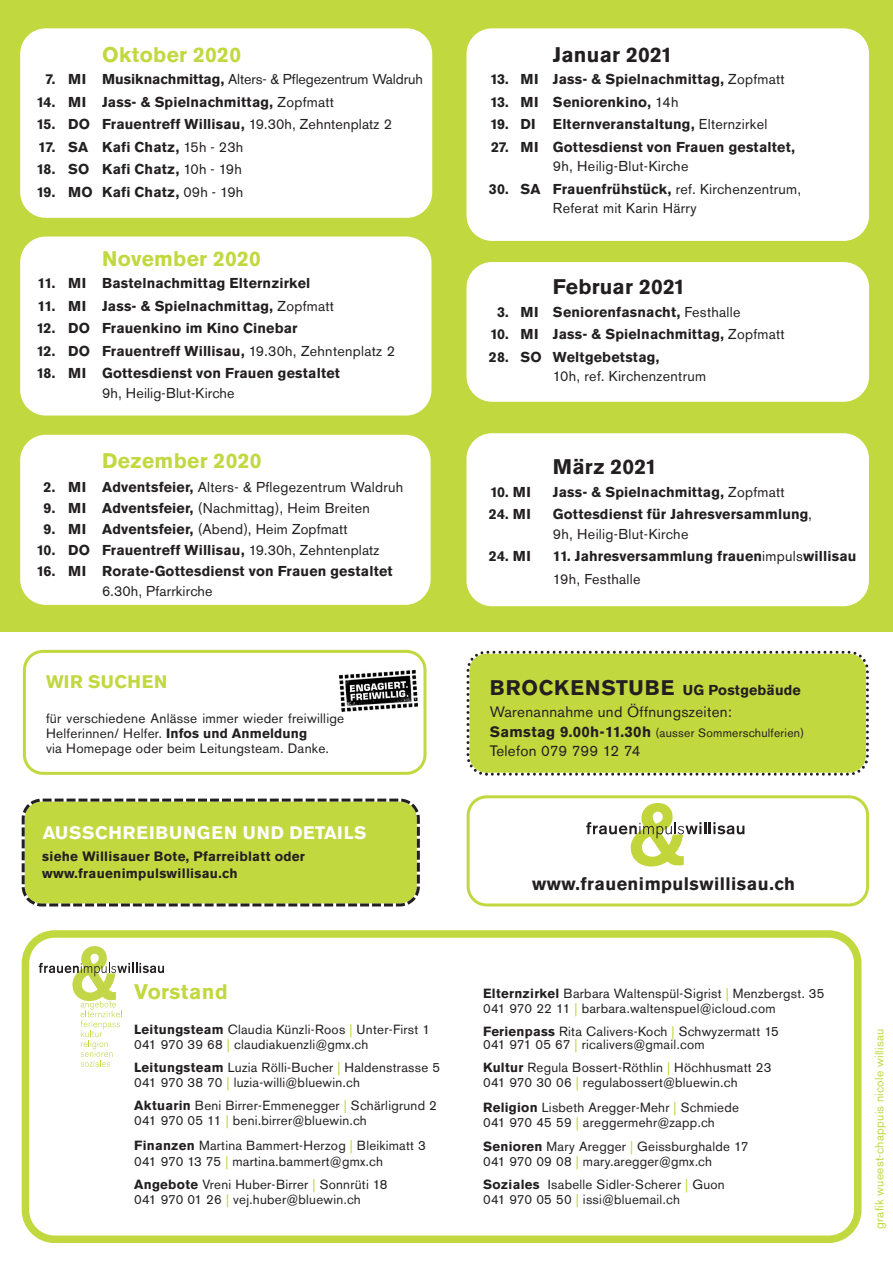
<style>
.page{position:relative;width:893px;height:1263px;background:#fff}
.page>*{position:absolute;margin:0;border:0;box-sizing:border-box;transform-origin:0 0}
.t1{font:700 21px "Akzidenz Grotesk BQ";letter-spacing:.01em;color:#c2d83f}
.t2{font:700 21px "Akzidenz Grotesk BQ";letter-spacing:.01em;color:#231f20}
.t3{font:700 18px "Akzidenz Grotesk BQ";letter-spacing:.025em;color:#231f20}
.t4{font:700 18px "Akzidenz Grotesk BQ";letter-spacing:.04em;color:#fff}
.t5{font:700 18px "Akzidenz Grotesk BQ";letter-spacing:.03em;color:#c2d83f}
.t6{font:15px "Akzidenz Grotesk BQ";letter-spacing:.02em;color:#231f20}
.t7{font:700 14.25px "Akzidenz Grotesk BQ";letter-spacing:.01em;color:#231f20}
.t8{font:14.25px "Akzidenz Grotesk BQ";letter-spacing:.02em;color:#231f20}
.t9{font:14.25px "Akzidenz Grotesk BQ";letter-spacing:-.005em;color:#231f20}
.t10{font:13.5px/15px "Akzidenz Grotesk BQ";letter-spacing:.02em;color:#231f20}
.t11{font:700 13.5px "Akzidenz Grotesk BQ";letter-spacing:.02em;color:#231f20}
.t12{font:13.2px "Akzidenz Grotesk BQ";letter-spacing:.02em;color:#231f20}
.t13{font:12px "Akzidenz Grotesk BQ";letter-spacing:.02em;color:#231f20}
.t14{font:12px "Akzidenz Grotesk BQ";letter-spacing:.02em;color:#c2d83f}
.s1{font-weight:700}
.s2{font-weight:400}
.s3{color:#c2d83f}
.s4{font-size:21px}
.s5{font-weight:700;font-size:15px}
</style>
<div class="page">
<div style="left:0;top:0;width:893px;height:631px;background:#c2d83f"></div>
<div style="left:20px;top:28px;width:412px;height:190px;background:#fff;border-radius:26px"></div>
<div style="left:20px;top:237px;width:411px;height:179px;background:#fff;border-radius:26px"></div>
<div style="left:466px;top:28px;width:403px;height:213px;background:#fff;border-radius:26px"></div>
<div style="left:466px;top:433px;width:403px;height:173px;background:#fff;border-radius:26px"></div>
<div style="left:466px;top:262px;width:403px;height:140px;background:#fff;border-radius:26px"></div>
<svg style="left:22px;top:930px;width:839px;height:313px"></svg>
<svg style="left:466px;top:650px;width:403px;height:126px;background:#bfd446"></svg>
<svg style="left:39px;top:946px;width:125px;height:121px"></svg>
<div style="left:20px;top:435px;width:411px;height:170px;background:#fff;border-radius:26px"></div>
<svg style="left:21px;top:798px;width:399px;height:109px;background:#bcd045"></svg>
<svg style="left:23px;top:650px;width:403px;height:125px"></svg>
<svg style="left:467px;top:795px;width:402px;height:111px"></svg>
<img style="left:340px;top:671px;width:78px;height:41px">
<p class="t1" style="left:102px;top:47px;width:140px">Oktober 2020</p>
<p class="t9" style="left:45px;top:74px;width:379px"><span class="s1">7. MI Musiknachmittag,</span> Alters- &amp; Pflegezentrum Waldruh</p>
<p class="t7" style="left:36px;top:97px;width:299px">14. MI Jass- &amp; Spielnachmittag, <span class="s2">Zopfmatt</span></p>
<p class="t7" style="left:36px;top:119px;width:357px">15. DO Frauentreff Willisau, <span class="s2">19.30h, Zehntenplatz 2</span></p>
<p class="t7" style="left:38px;top:142px;width:206px">17. SA Kafi Chatz, <span class="s2">15h - 23h</span></p>
<p class="t7" style="left:36px;top:164px;width:207px">18. SO Kafi Chatz, <span class="s2">10h - 19h</span></p>
<p class="t7" style="left:36px;top:187px;width:208px">19. MO Kafi Chatz, <span class="s2">09h - 19h</span></p>
<p class="t1" style="left:102px;top:251px;width:160px">November 2020</p>
<p class="t7" style="left:38px;top:278px;width:274px">11. MI Bastelnachmittag Elternzirkel</p>
<p class="t7" style="left:38px;top:301px;width:298px">11. MI Jass- &amp; Spielnachmittag, <span class="s2">Zopfmatt</span></p>
<p class="t7" style="left:36px;top:323px;width:263px">12. DO Frauenkino im Kino Cinebar</p>
<p class="t7" style="left:36px;top:346px;width:360px">12. DO Frauentreff Willisau, <span class="s2">19.30h, Zehntenplatz 2</span></p>
<p class="t7" style="left:36px;top:368px;width:305px">18. MI Gottesdienst von Frauen gestaltet</p>
<p class="t8" style="left:102px;top:388px;width:134px">9h, Heilig-Blut-Kirche</p>
<p class="t1" style="left:102px;top:453px;width:161px">Dezember 2020</p>
<p class="t8" style="left:44px;top:482px;width:361px"><span class="s1">2. MI Adventsfeier,</span> Alters- &amp; Pflegezentrum Waldruh</p>
<p class="t8" style="left:44px;top:503px;width:328px"><span class="s1">9. MI Adventsfeier,</span> (Nachmittag), Heim Breiten</p>
<p class="t8" style="left:44px;top:524px;width:306px"><span class="s1">9. MI Adventsfeier,</span> (Abend), Heim Zopfmatt</p>
<p class="t7" style="left:36px;top:545px;width:345px">10. DO Frauentreff Willisau, <span class="s2">19.30h, Zehntenplatz</span></p>
<p class="t7" style="left:36px;top:566px;width:358px">16. MI Rorate-Gottesdienst von Frauen gestaltet</p>
<p class="t8" style="left:102px;top:585px;width:112px">6.30h, Pfarrkirche</p>
<p class="t5" style="left:46px;top:675px;width:123px">WIR SUCHEN</p>
<p class="t10" style="left:46px;top:712px;width:300px">für verschiedene Anlässe immer wieder freiwillige<br>Helferinnen/ Helfer. <span class="s1">Infos und Anmeldung</span></p>
<p class="t10" style="left:46px;top:742px;width:284px">via Homepage oder beim Leitungsteam. Danke.</p>
<p class="t4" style="left:43px;top:826px;width:325px">AUSSCHREIBUNGEN UND DETAILS</p>
<p class="t11" style="left:42px;top:851px;width:264px">siehe Willisauer Bote, Pfarreiblatt oder</p>
<p class="t11" style="left:42px;top:868px;width:197px">www.frauenimpulswillisau.ch</p>
<p class="t1" style="left:134px;top:984px;width:95px">Vorstand</p>
<p class="t12" style="left:134px;top:1025px;width:297px"><span class="s1">Leitungsteam</span> Claudia Künzli-Roos <span class="s3">|</span> Unter-First 1</p>
<p class="t12" style="left:134px;top:1040px;width:236px">041 970 39 68 <span class="s3">|</span> claudiakuenzli@gmx.ch</p>
<p class="t12" style="left:134px;top:1063px;width:307px"><span class="s1">Leitungsteam</span> Luzia Rölli-Bucher <span class="s3">|</span> Haldenstrasse 5</p>
<p class="t12" style="left:134px;top:1078px;width:227px">041 970 38 70 <span class="s3">|</span> luzia-willi@bluewin.ch</p>
<p class="t12" style="left:134px;top:1101px;width:304px"><span class="s1">Aktuarin</span> Beni Birrer-Emmenegger <span class="s3">|</span> Schärligrund 2</p>
<p class="t12" style="left:134px;top:1116px;width:234px">041 970 05 11 <span class="s3">|</span> beni.birrer@bluewin.ch</p>
<p class="t12" style="left:134px;top:1140px;width:293px"><span class="s1">Finanzen</span> Martina Bammert-Herzog <span class="s3">|</span> Bleikimatt 3</p>
<p class="t12" style="left:134px;top:1157px;width:250px">041 970 13 75 <span class="s3">|</span> martina.bammert@gmx.ch</p>
<p class="t12" style="left:134px;top:1180px;width:255px"><span class="s1">Angebote</span> Vreni Huber-Birrer <span class="s3">|</span> Sonnrüti 18</p>
<p class="t12" style="left:134px;top:1195px;width:228px">041 970 01 26 <span class="s3">|</span> vej.huber@bluewin.ch</p>
<p class="t2" style="left:553px;top:47px;width:121px">Januar 2021</p>
<p class="t7" style="left:490px;top:74px;width:296px">13. MI Jass- &amp; Spielnachmittag, <span class="s2">Zopfmatt</span></p>
<p class="t7" style="left:490px;top:97px;width:190px">13. MI Seniorenkino, <span class="s2">14h</span></p>
<p class="t7" style="left:490px;top:119px;width:279px">19. DI Elternveranstaltung, <span class="s2">Elternzirkel</span></p>
<p class="t7" style="left:491px;top:142px;width:306px">27. MI Gottesdienst von Frauen gestaltet,</p>
<p class="t8" style="left:553px;top:161px;width:137px">9h, Heilig-Blut-Kirche</p>
<p class="t7" style="left:489px;top:184px;width:314px">30. SA Frauenfrühstück, <span class="s2">ref. Kirchenzentrum,</span></p>
<p class="t8" style="left:553px;top:203px;width:145px">Referat mit Karin Härry</p>
<p class="t2" style="left:553px;top:279px;width:134px">Februar 2021</p>
<p class="t7" style="left:497px;top:307px;width:245px">3. MI Seniorenfasnacht, <span class="s2">Festhalle</span></p>
<p class="t7" style="left:490px;top:329px;width:296px">10. MI Jass- &amp; Spielnachmittag, <span class="s2">Zopfmatt</span></p>
<p class="t7" style="left:489px;top:352px;width:172px">28. SO Weltgebetstag,</p>
<p class="t8" style="left:553px;top:371px;width:155px">10h, ref. Kirchenzentrum</p>
<p class="t2" style="left:553px;top:459px;width:105px">März 2021</p>
<p class="t7" style="left:490px;top:487px;width:43px">10. MI</p>
<p class="t7" style="left:553px;top:487px;width:233px">Jass- &amp; Spielnachmittag, <span class="s2">Zopfmatt</span></p>
<p class="t7" style="left:489px;top:509px;width:44px">24. MI</p>
<p class="t7" style="left:553px;top:509px;width:260px">Gottesdienst für Jahresversammlung<span class="s2">,</span></p>
<p class="t8" style="left:553px;top:529px;width:137px">9h, Heilig-Blut-Kirche</p>
<p class="t7" style="left:489px;top:551px;width:44px">24. MI</p>
<p class="t7" style="left:553px;top:551px;width:305px">11. Jahresversammlung frauen<span class="s2">impuls</span>willisau</p>
<p class="t8" style="left:553px;top:574px;width:89px">19h, Festhalle</p>
<p class="t7" style="left:490px;top:685px;width:313px"><span class="s4">BROCKENSTUBE</span> UG Postgebäude</p>
<p class="t6" style="left:490px;top:707px;width:244px">Warenannahme und Öffnungszeiten:</p>
<p class="t13" style="left:490px;top:728px;width:316px"><span class="s5">Samstag 9.00h-11.30h</span> (ausser Sommerschulferien)</p>
<p class="t6" style="left:490px;top:746px;width:152px">Telefon 079 799 12 74</p>
<p class="t3" style="left:532px;top:877px;width:264px">www.frauenimpulswillisau.ch</p>
<p class="t12" style="left:483px;top:988px;width:343px"><span class="s1">Elternzirkel</span> Barbara Waltenspül-Sigrist <span class="s3">|</span> Menzbergst. 35</p>
<p class="t12" style="left:483px;top:1003px;width:294px">041 970 22 11 <span class="s3">|</span> barbara.waltenspuel@icloud.com</p>
<p class="t12" style="left:483px;top:1026px;width:297px"><span class="s1">Ferienpass</span> Rita Calivers-Koch <span class="s3">|</span> Schwyzermatt 15</p>
<p class="t12" style="left:483px;top:1040px;width:223px">041 971 05 67 <span class="s3">|</span> ricalivers@gmail.com</p>
<p class="t12" style="left:483px;top:1063px;width:290px"><span class="s1">Kultur</span> Regula Bossert-Röthlin <span class="s3">|</span> Höchhusmatt 23</p>
<p class="t12" style="left:483px;top:1078px;width:256px">041 970 30 06 <span class="s3">|</span> regulabossert@bluewin.ch</p>
<p class="t12" style="left:483px;top:1102px;width:257px"><span class="s1">Religion</span> Lisbeth Aregger-Mehr <span class="s3">|</span> Schmiede</p>
<p class="t12" style="left:483px;top:1117px;width:233px">041 970 45 59 <span class="s3">|</span> areggermehr@zapp.ch</p>
<p class="t12" style="left:483px;top:1142px;width:267px"><span class="s1">Senioren</span> Mary Aregger <span class="s3">|</span> Geissburghalde 17</p>
<p class="t12" style="left:483px;top:1157px;width:230px">041 970 09 08 <span class="s3">|</span> mary.aregger@gmx.ch</p>
<p class="t12" style="left:483px;top:1180px;width:243px"><span class="s1">Soziales</span> Isabelle Sidler-Scherer <span class="s3">|</span> Guon</p>
<p class="t12" style="left:483px;top:1195px;width:198px">041 970 05 50 <span class="s3">|</span> issi@bluemail.ch</p>
<p class="t14" style="left:875px;top:1228px;width:202px;rotate:-90deg">grafik wueest-chappuis nicole willisau</p>
</div>
